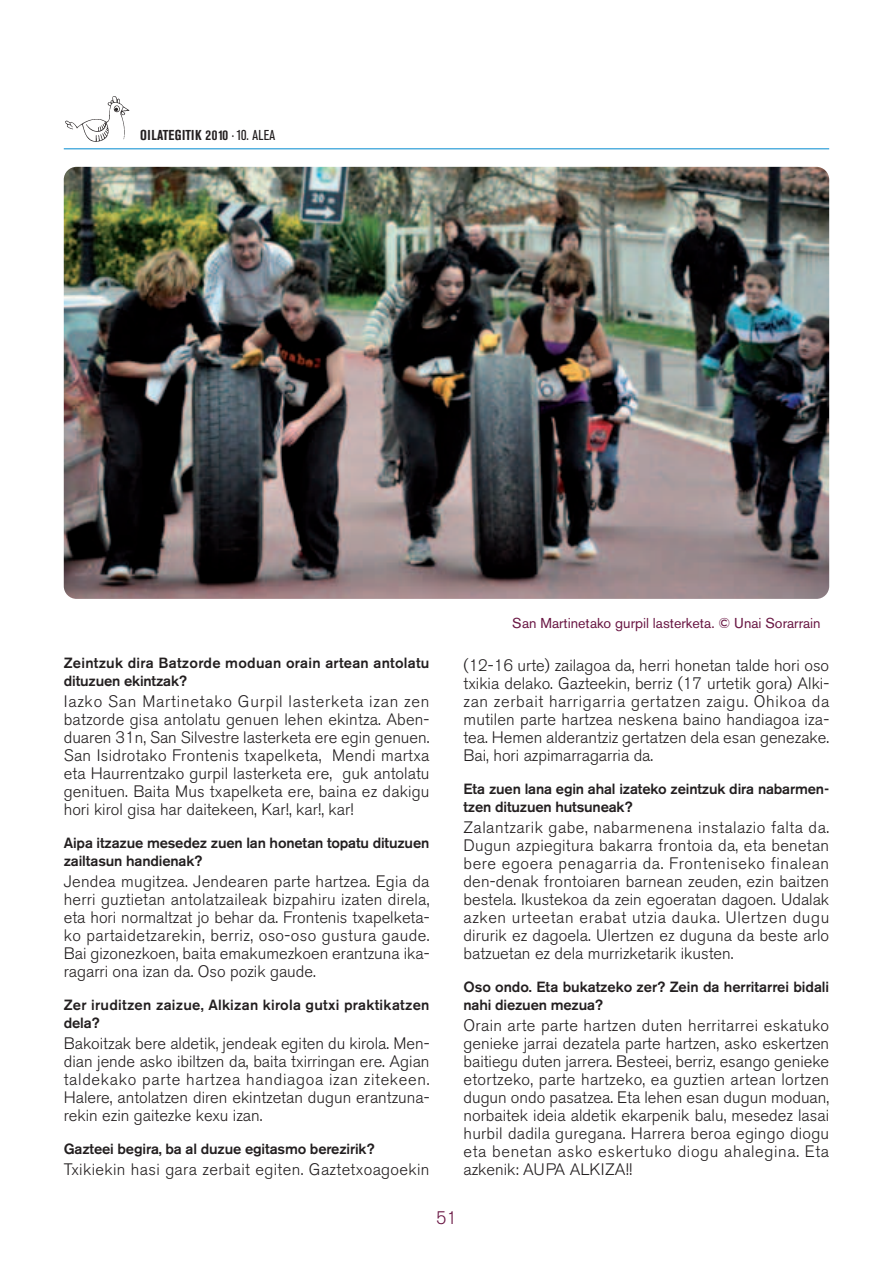
<style>
.page{position:relative;width:893px;height:1263px;background:#fff}
.page>*{position:absolute;margin:0;border:0;box-sizing:border-box;transform-origin:0 0}
.t1{font:300 18px "Akzidenz Grotesk BE";color:#691643}
.t2{font:300 16.5px/18px "Akzidenz Grotesk BE";color:#231f20;text-align:justify}
.t3{font:300 16.5px "Akzidenz Grotesk BE";letter-spacing:.02em;color:#231f20}
.t4{font:500 14.7px/18px "Akzidenz Grotesk BE";letter-spacing:-.01em;color:#231f20}
.t5{font:500 14.7px/18px "Akzidenz Grotesk BE";letter-spacing:.015em;color:#231f20}
.t6{font:14.25px "Akzidenz Grotesk BE";color:#691643}
.t7{font:700 condensed 14.25px "Akzidenz Grotesk BE";letter-spacing:.035em;color:#231f20}
.s1{font-weight:400}
</style>
<div class="page">
<hr style="left:64px;top:148px;width:765px;height:1px;background:#0089cf">
<img style="left:66px;top:97px;width:64px;height:45px">
<img style="left:64px;top:167px;width:765px;height:432px;border-radius:13px">
<p class="t7" style="left:140px;top:130px;width:136px">OILATEGITIK 2010 <span class="s1">· 10. ALEA</span></p>
<p class="t5" style="left:64px;top:655px;width:367px">Zeintzuk dira Batzorde moduan orain artean antolatu dituzuen ekintzak?</p>
<p class="t2" style="left:64px;top:694px;width:367px">Iazko San Martinetako Gurpil lasterketa izan zen batzorde gisa antolatu genuen lehen ekintza. Aben&shy;duaren 31n, San Silvestre lasterketa ere egin genuen.<br>San Isidrotako Frontenis txapelketa, Mendi martxa eta Haurrentzako gurpil lasterketa ere, guk antolatu genituen. Baita Mus txapelketa ere, baina ez dakigu hori kirol gisa har daitekeen, Kar!, kar!, kar!</p>
<p class="t4" style="left:64px;top:835px;width:367px">Aipa itzazue mesedez zuen lan honetan topatu dituzuen zailtasun handienak?</p>
<p class="t2" style="left:64px;top:874px;width:367px">Jendea mugitzea. Jendearen parte hartzea. Egia da herri guztietan antolatzaileak bizpahiru izaten direla, eta hori normaltzat jo behar da. Frontenis txapelketa&shy;ko partaidetzarekin, berriz, oso-oso gustura gaude.<br>Bai gizonezkoen, baita emakumezkoen erantzuna ika&shy;ragarri ona izan da. Oso pozik gaude.</p>
<p class="t5" style="left:64px;top:997px;width:367px">Zer iruditzen zaizue, Alkizan kirola gutxi praktikatzen dela?</p>
<p class="t2" style="left:64px;top:1036px;width:367px">Bakoitzak bere aldetik, jendeak egiten du kirola. Men&shy;dian jende asko ibiltzen da, baita txirringan ere. Agian taldekako parte hartzea handiagoa izan zitekeen.<br>Halere, antolatzen diren ekintzetan dugun erantzuna&shy;rekin ezin gaitezke kexu izan.</p>
<p class="t4" style="left:64px;top:1141px;width:312px">Gazteei begira, ba al duzue egitasmo berezirik?</p>
<p class="t3" style="left:64px;top:1163px;width:367px">Txikiekin hasi gara zerbait egiten. Gaztetxoagoekin</p>
<p class="t6" style="left:512px;top:618px;width:310px">San Martinetako gurpil lasterketa. © Unai Sorarrain</p>
<p class="t2" style="left:463px;top:658px;width:367px">(12-16 urte) zailagoa da, herri honetan talde hori oso txikia delako. Gazteekin, berriz (17 urtetik gora) Alki&shy;zan zerbait harrigarria gertatzen zaigu. Ohikoa da mutilen parte hartzea neskena baino handiagoa iza&shy;tea. Hemen alderantziz gertatzen dela esan genezake.<br>Bai, hori azpimarragarria da.</p>
<p class="t4" style="left:463px;top:781px;width:367px">Eta zuen lana egin ahal izateko zeintzuk dira nabarmen&shy;tzen dituzuen hutsuneak?</p>
<p class="t2" style="left:463px;top:820px;width:367px">Zalantzarik gabe, nabarmenena instalazio falta da.<br>Dugun azpiegitura bakarra frontoia da, eta benetan bere egoera penagarria da. Fronteniseko finalean den-denak frontoiaren barnean zeuden, ezin baitzen bestela. Ikustekoa da zein egoeratan dagoen. Udalak azken urteetan erabat utzia dauka. Ulertzen dugu dirurik ez dagoela. Ulertzen ez duguna da beste arlo batzuetan ez dela murrizketarik ikusten.</p>
<p class="t4" style="left:463px;top:979px;width:367px">Oso ondo. Eta bukatzeko zer? Zein da herritarrei bidali nahi diezuen mezua?</p>
<p class="t2" style="left:463px;top:1018px;width:367px">Orain arte parte hartzen duten herritarrei eskatuko genieke jarrai dezatela parte hartzen, asko eskertzen baitiegu duten jarrera. Besteei, berriz, esango genieke etortzeko, parte hartzeko, ea guztien artean lortzen dugun ondo pasatzea. Eta lehen esan dugun moduan, norbaitek ideia aldetik ekarpenik balu, mesedez lasai hurbil dadila guregana. Harrera beroa egingo diogu eta benetan asko eskertuko diogu ahalegina. Eta azkenik: AUPA ALKIZA!!</p>
<p class="t1" style="left:436px;top:1211px;width:22px">51</p>
</div>
